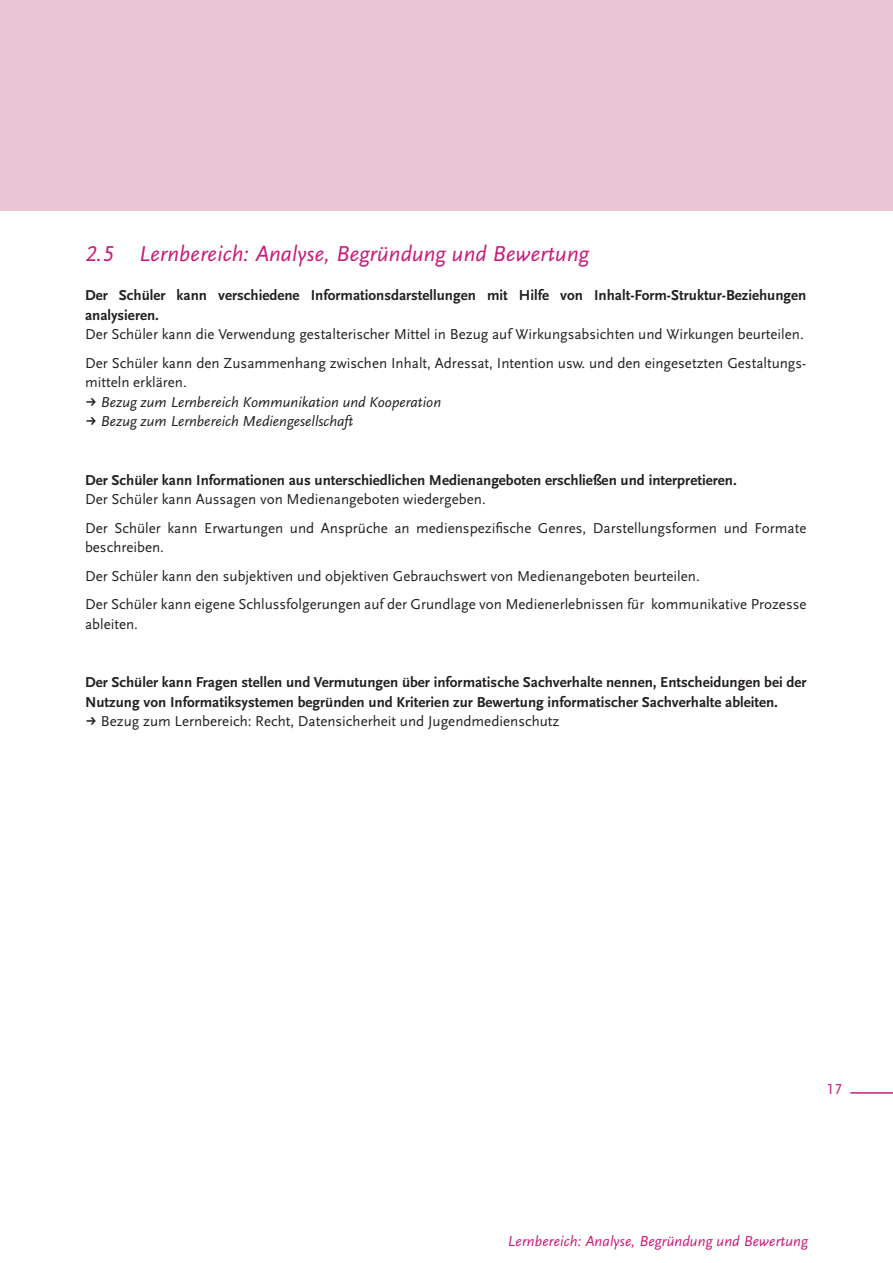
<style>
.page{position:relative;width:893px;height:1263px;background:#fff}
.page>*{position:absolute;margin:0;border:0;box-sizing:border-box;transform-origin:0 0}
.t1{font:italic 22.5px "Scala Sans LF";letter-spacing:.01em;color:#c81a78}
.t2{font:15px/28.5px "Scala Sans LF";color:#231f20}
.t3{font:700 15px/19.5px "Scala Sans";color:#231f20}
.t4{font:italic 15px/19.5px "Scala Sans LF";color:#231f20}
.t5{font:italic 15px "Scala Sans LF";letter-spacing:.01em;color:#c81a78}
.t6{font:15px "Scala Sans LF";color:#c81a78}
</style>
<div class="page">
<hr style="left:850px;top:1092px;width:43px;height:2px;background:#c81a78">
<div style="left:0;top:0;width:893px;height:210px;background:#ebc6d4"></div>
<h1 class="t1" style="left:85px;top:244px;width:505px">2.5 Lernbereich: Analyse, Begründung und Bewertung</h1>
<p class="t3" style="left:85px;top:287px;width:723px">Der Schüler kann verschiedene Informationsdarstellungen mit Hilfe von Inhalt-Form-Struktur-Beziehungen analysieren.</p>
<p class="t2" style="left:85px;top:321px;width:723px">Der Schüler kann die Verwendung gestalterischer Mittel in Bezug auf Wirkungsabsichten und Wirkungen beurteilen.<br>Der Schüler kann den Zusammenhang zwischen Inhalt, Adressat, Intention usw. und den eingesetzten Gestaltungs-</p>
<p class="t2" style="left:85px;top:369px;width:103px">mitteln erklären.</p>
<p class="t4" style="left:101px;top:393px;width:342px">Bezug zum Lernbereich Kommunikation und Kooperation<br>Bezug zum Lernbereich Mediengesellschaft</p>
<p class="t3" style="left:85px;top:471px;width:653px">Der Schüler kann Informationen aus unterschiedlichen Medienangeboten erschließen und interpretieren.</p>
<p class="t2" style="left:85px;top:486px;width:723px">Der Schüler kann Aussagen von Medienangeboten wiedergeben.<br>Der Schüler kann Erwartungen und Ansprüche an medienspezifische Genres, Darstellungsformen und Formate</p>
<p class="t2" style="left:85px;top:534px;width:723px">beschreiben.<br>Der Schüler kann den subjektiven und objektiven Gebrauchswert von Medienangeboten beurteilen.<br>Der Schüler kann eigene Schlussfolgerungen auf der Grundlage von Medienerlebnissen für kommunikative Prozesse</p>
<p class="t2" style="left:85px;top:610px;width:54px">ableiten.</p>
<p class="t3" style="left:85px;top:674px;width:723px">Der Schüler kann Fragen stellen und Vermutungen über informatische Sachverhalte nennen, Entscheidungen bei der<br>Nutzung von Informatiksystemen begründen und Kriterien zur Bewertung informatischer Sachverhalte ableiten.</p>
<p class="t2" style="left:101px;top:708px;width:460px">Bezug zum Lernbereich: Recht, Datensicherheit und Jugendmedienschutz</p>
<p class="t6" style="left:827px;top:1082px;width:16px">17</p>
<p class="t5" style="left:508px;top:1234px;width:301px">Lernbereich: Analyse, Begründung und Bewertung</p>
</div>
